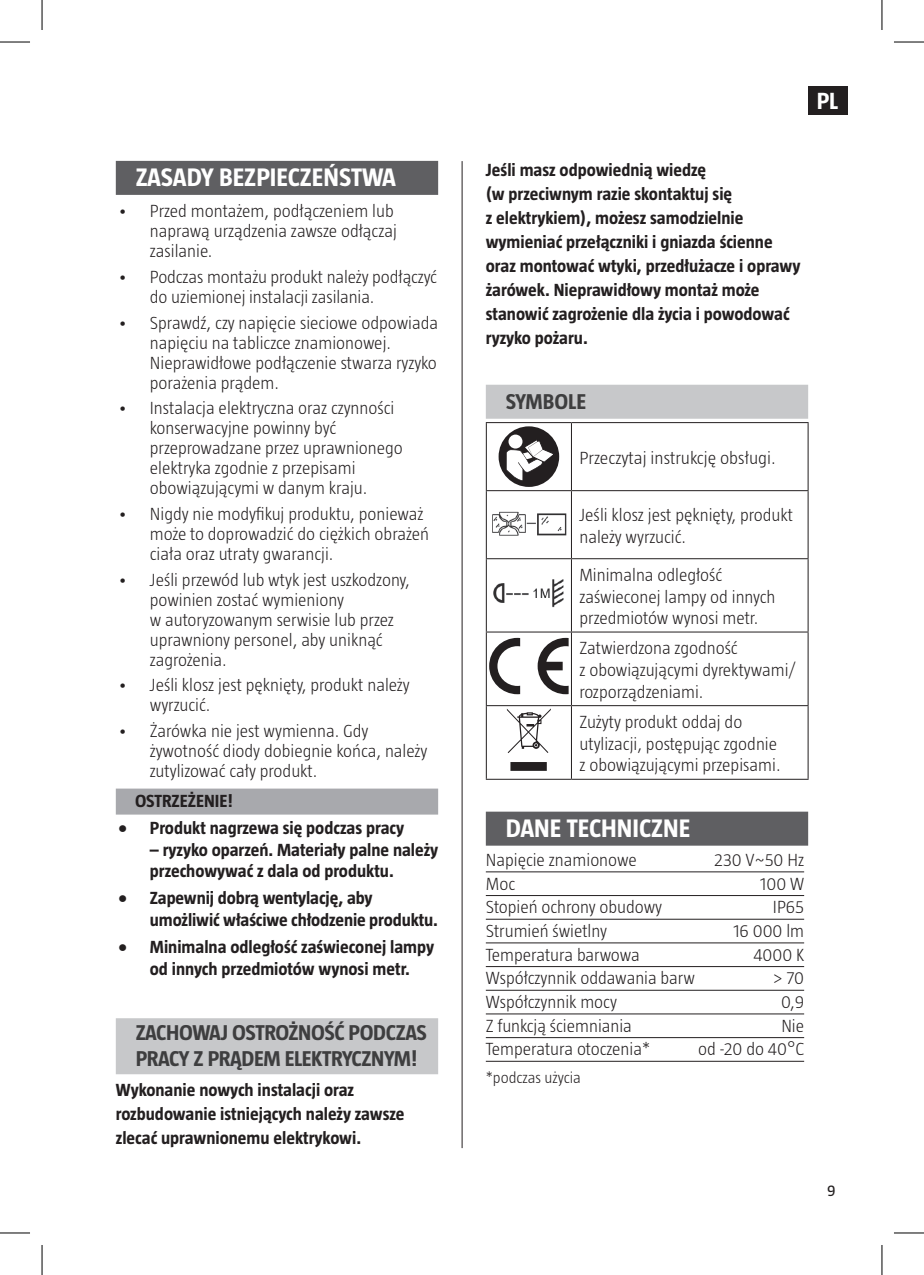
<style>
.page{position:relative;width:924px;height:1275px;background:#fff}
.page>*{position:absolute;margin:0;border:0;box-sizing:border-box;transform-origin:0 0}
.t1{font:700 26px "Taz";color:#fff}
.t2{font:700 24px "Taz";color:#fff}
.t3{font:700 22px/26.4px "Taz";letter-spacing:-.015em;color:#3e3e3f}
.t4{font:300 18px/20px "Taz";color:#231f20}
.t5{font:700 18px/24px "Taz";color:#231f20}
.t6{font:300 16px "Taz";color:#231f20}
.t7{font:16px "Taz";color:#231f20}
</style>
<div class="page">
<div style="left:807px;top:86px;width:39px;height:28px;background:#231f20"></div>
<hr style="left:461px;top:161px;width:1px;height:987px;background:#231f20">
<div style="left:485px;top:385px;width:322px;height:34px;background:#c7c8ca"></div>
<div style="left:485px;top:811px;width:322px;height:34px;background:#5f5f62"></div>
<hr style="left:485px;top:871px;width:318px;height:1px;background:#231f20">
<hr style="left:485px;top:895px;width:318px;height:1px;background:#231f20">
<hr style="left:485px;top:919px;width:318px;height:1px;background:#231f20">
<hr style="left:485px;top:942px;width:318px;height:1px;background:#231f20">
<hr style="left:485px;top:966px;width:318px;height:1px;background:#231f20">
<hr style="left:485px;top:990px;width:318px;height:1px;background:#231f20">
<hr style="left:485px;top:1013px;width:318px;height:1px;background:#231f20">
<hr style="left:485px;top:1037px;width:318px;height:1px;background:#231f20">
<hr style="left:485px;top:1061px;width:318px;height:1px;background:#231f20">
<hr style="left:485px;top:422px;width:86px;height:1px;background:#231f20">
<hr style="left:571px;top:422px;width:237px;height:1px;background:#231f20">
<hr style="left:485px;top:423px;width:1px;height:67px;background:#231f20">
<hr style="left:570px;top:423px;width:1px;height:67px;background:#231f20">
<hr style="left:807px;top:423px;width:1px;height:67px;background:#231f20">
<hr style="left:485px;top:490px;width:86px;height:1px;background:#231f20">
<hr style="left:485px;top:491px;width:1px;height:67px;background:#231f20">
<hr style="left:571px;top:490px;width:237px;height:1px;background:#231f20">
<hr style="left:570px;top:491px;width:1px;height:67px;background:#231f20">
<hr style="left:807px;top:491px;width:1px;height:67px;background:#231f20">
<hr style="left:485px;top:558px;width:86px;height:1px;background:#231f20">
<hr style="left:485px;top:559px;width:1px;height:72px;background:#231f20">
<hr style="left:571px;top:558px;width:237px;height:1px;background:#231f20">
<hr style="left:570px;top:559px;width:1px;height:72px;background:#231f20">
<hr style="left:807px;top:559px;width:1px;height:72px;background:#231f20">
<hr style="left:485px;top:631px;width:86px;height:1px;background:#231f20">
<hr style="left:485px;top:632px;width:1px;height:73px;background:#231f20">
<hr style="left:571px;top:631px;width:237px;height:1px;background:#231f20">
<hr style="left:570px;top:632px;width:1px;height:73px;background:#231f20">
<hr style="left:807px;top:632px;width:1px;height:73px;background:#231f20">
<hr style="left:485px;top:705px;width:86px;height:1px;background:#231f20">
<hr style="left:485px;top:706px;width:1px;height:73px;background:#231f20">
<hr style="left:571px;top:705px;width:237px;height:1px;background:#231f20">
<hr style="left:570px;top:706px;width:1px;height:73px;background:#231f20">
<hr style="left:807px;top:706px;width:1px;height:73px;background:#231f20">
<hr style="left:485px;top:779px;width:86px;height:1px;background:#231f20">
<hr style="left:571px;top:779px;width:237px;height:1px;background:#231f20">
<div style="left:498px;top:426px;width:61px;height:61px;background:#231f20;border-radius:50%"></div>
<div style="left:508px;top:434px;width:14px;height:14px;background:#fff;border-radius:50%"></div>
<svg style="left:505px;top:439px;width:50px;height:42px"></svg>
<img style="left:492px;top:511px;width:75px;height:25px">
<img style="left:493px;top:579px;width:71px;height:29px">
<svg style="left:489px;top:638px;width:31px;height:56px"></svg>
<svg style="left:537px;top:638px;width:31px;height:56px"></svg>
<svg style="left:506px;top:709px;width:44px;height:62px"></svg>
<div style="left:116px;top:161px;width:322px;height:34px;background:#5f5f62"></div>
<div style="left:116px;top:788px;width:322px;height:26px;background:#a8a9ad"></div>
<div style="left:116px;top:1018px;width:322px;height:56px;background:#c7c8ca"></div>
<hr style="left:0;top:42px;width:30px;height:1px;background:#000">
<hr style="left:893px;top:42px;width:30px;height:1px;background:#000">
<hr style="left:0;top:1232px;width:30px;height:1px;background:#000">
<hr style="left:893px;top:1232px;width:30px;height:1px;background:#000">
<hr style="left:42px;top:0;width:1px;height:30px;background:#000">
<hr style="left:42px;top:1245px;width:1px;height:30px;background:#000">
<hr style="left:881px;top:0;width:1px;height:30px;background:#000">
<hr style="left:881px;top:1245px;width:1px;height:30px;background:#000">
<h1 class="t1" style="left:136px;top:162px;width:262px">ZASADY BEZPIECZEŃSTWA</h1>
<p class="t4" style="left:150px;top:201px;width:248px;text-indent:-32px">• Przed montażem, podłączeniem lub naprawą urządzenia zawsze odłączaj zasilanie.</p>
<p class="t4" style="left:150px;top:266px;width:288px;text-indent:-32px">• Podczas montażu produkt należy podłączyć do uziemionej instalacji zasilania.</p>
<p class="t4" style="left:150px;top:312px;width:289px;text-indent:-32px">• Sprawdź, czy napięcie sieciowe odpowiada napięciu na tabliczce znamionowej.<br>Nieprawidłowe podłączenie stwarza ryzyko porażenia prądem.</p>
<p class="t4" style="left:150px;top:398px;width:254px;text-indent:-32px">• Instalacja elektryczna oraz czynności konserwacyjne powinny być przeprowadzane przez uprawnionego elektryka zgodnie z przepisami obowiązującymi w danym kraju.</p>
<p class="t4" style="left:150px;top:503px;width:281px;text-indent:-32px">• Nigdy nie modyfikuj produktu, ponieważ może to doprowadzić do ciężkich obrażeń ciała oraz utraty gwarancji.</p>
<p class="t4" style="left:150px;top:569px;width:261px;text-indent:-32px">• Jeśli przewód lub wtyk jest uszkodzony, powinien zostać wymieniony<br>w autoryzowanym serwisie lub przez uprawniony personel, aby uniknąć zagrożenia.</p>
<p class="t4" style="left:150px;top:675px;width:261px;text-indent:-32px">• Jeśli klosz jest pęknięty, produkt należy wyrzucić.</p>
<p class="t4" style="left:150px;top:720px;width:279px;text-indent:-32px">• Żarówka nie jest wymienna. Gdy żywotność diody dobiegnie końca, należy zutylizować cały produkt.</p>
<p class="t5" style="left:135px;top:788px;width:99px">OSTRZEŻENIE!</p>
<p class="t5" style="left:118px;top:815px;width:287px">• Produkt nagrzewa się podczas pracy</p>
<p class="t5" style="left:150px;top:838px;width:289px;line-height:21.6px">– ryzyko oparzeń. Materiały palne należy przechowywać z dala od produktu.</p>
<p class="t5" style="left:150px;top:887px;width:289px;line-height:21.6px;text-indent:-32px">• Zapewnij dobrą wentylację, aby umożliwić właściwe chłodzenie produktu.</p>
<p class="t5" style="left:118px;top:936px;width:317px;line-height:21.6px;text-align:center">• Minimalna odległość zaświeconej lampy od innych przedmiotów wynosi metr.</p>
<p class="t3" style="left:136px;top:1019px;width:292px">ZACHOWAJ OSTROŻNOŚĆ PODCZAS<br>PRACY Z PRĄDEM ELEKTRYCZNYM!</p>
<p class="t5" style="left:116px;top:1077px;width:290px">Wykonanie nowych instalacji oraz rozbudowanie istniejących należy zawsze zlecać uprawnionemu elektrykowi.</p>
<h2 class="t2" style="left:816px;top:87px;width:23px">PL</h2>
<p class="t5" style="left:485px;top:158px;width:316px">Jeśli masz odpowiednią wiedzę<br>(w przeciwnym razie skontaktuj się<br>z elektrykiem), możesz samodzielnie wymieniać przełączniki i gniazda ścienne oraz montować wtyki, przedłużacze i oprawy żarówek. Nieprawidłowy montaż może stanowić zagrożenie dla życia i powodować ryzyko pożaru.</p>
<p class="t3" style="left:505px;top:388px;width:82px">SYMBOLE</p>
<p class="t4" style="left:579px;top:447px;width:197px">Przeczytaj instrukcję obsługi.</p>
<p class="t4" style="left:579px;top:504px;width:215px;line-height:21.6px">Jeśli klosz jest pęknięty, produkt należy wyrzucić.</p>
<p class="t4" style="left:579px;top:564px;width:197px;line-height:21.6px">Minimalna odległość zaświeconej lampy od innych przedmiotów wynosi metr.</p>
<p class="t4" style="left:579px;top:637px;width:218px;line-height:21.6px">Zatwierdzona zgodność<br>z obowiązującymi dyrektywami/ rozporządzeniami.</p>
<p class="t4" style="left:579px;top:711px;width:202px;line-height:21.6px">Zużyty produkt oddaj do utylizacji, postępując zgodnie z obowiązującymi przepisami.</p>
<h1 class="t1" style="left:505px;top:813px;width:186px">DANE TECHNICZNE</h1>
<p class="t4" style="left:485px;top:849px;width:152px">Napięcie znamionowe</p>
<p class="t4" style="left:713px;top:849px;width:91px">230 V~50 Hz</p>
<p class="t4" style="left:485px;top:873px;width:31px">Moc</p>
<p class="t4" style="left:760px;top:873px;width:45px">100 W</p>
<p class="t4" style="left:485px;top:897px;width:178px">Stopień ochrony obudowy</p>
<p class="t4" style="left:772px;top:897px;width:33px">IP65</p>
<p class="t4" style="left:485px;top:920px;width:122px">Strumień świetlny</p>
<p class="t4" style="left:733px;top:920px;width:72px">16 000 lm</p>
<p class="t4" style="left:485px;top:944px;width:155px">Temperatura barwowa</p>
<p class="t4" style="left:753px;top:944px;width:52px">4000 K</p>
<p class="t4" style="left:485px;top:968px;width:210px">Współczynnik oddawania barw</p>
<p class="t4" style="left:772px;top:968px;width:33px">&gt; 70</p>
<p class="t4" style="left:485px;top:991px;width:132px">Współczynnik mocy</p>
<p class="t4" style="left:780px;top:991px;width:25px">0,9</p>
<p class="t4" style="left:485px;top:1015px;width:147px">Z funkcją ściemniania</p>
<p class="t4" style="left:781px;top:1015px;width:24px">Nie</p>
<p class="t4" style="left:485px;top:1039px;width:165px">Temperatura otoczenia*</p>
<p class="t4" style="left:698px;top:1039px;width:107px">od -20 do 40°C</p>
<p class="t6" style="left:485px;top:1068px;width:96px">*podczas użycia</p>
<p class="t7" style="left:826px;top:1181px;width:10px">9</p>
</div>
